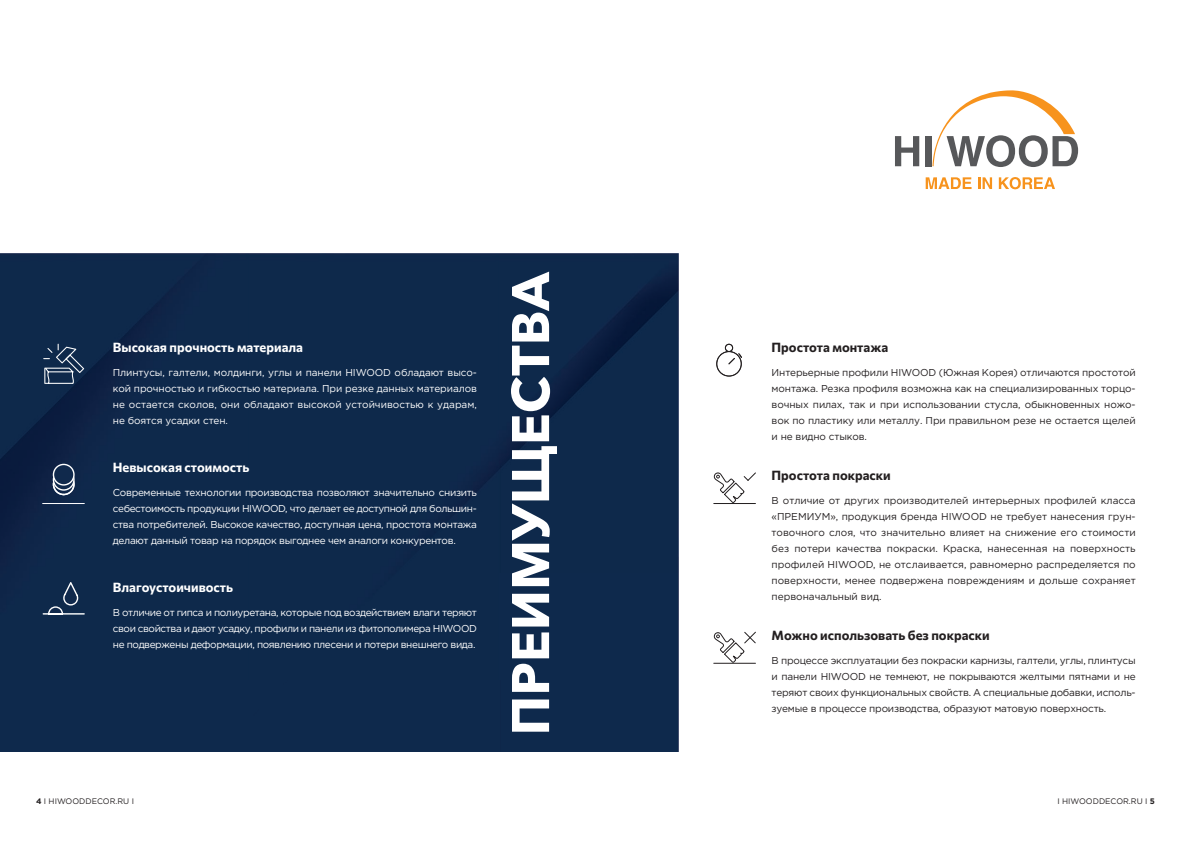
<style>
.page{position:relative;width:1191px;height:842px;background:#fff}
.page>*{position:absolute;margin:0;border:0;box-sizing:border-box;transform-origin:0 0}
.t1{font:700 52.4px "Avenir Next Cyr";color:#fff}
.t2{font:700 13px "Commissioner";color:#fff}
.t3{font:700 13px "Commissioner";color:#231f20}
.t4{font:10px/16px "Gotham Pro";letter-spacing:-.01em;color:#231f20;text-align:justify}
.t5{font:10px/16px "Gotham Pro";letter-spacing:-.03em;color:#fff;text-align:justify}
.t6{font:8px "Gotham Pro";color:#231f20}
.s1{font-weight:700}
</style>
<div class="page">
<div style="left:0;top:254px;width:678px;height:498px;background:#0e294b"></div>
<svg style="left:895px;top:136px;width:24px;height:30px"></svg>
<div style="left:925px;top:136px;width:6px;height:30px;background:#57585a"></div>
<svg style="left:932px;top:90px;width:146px;height:77px"></svg>
<svg style="left:925px;top:177px;width:46px;height:12px"></svg>
<svg style="left:978px;top:177px;width:14px;height:12px"></svg>
<svg style="left:998px;top:177px;width:57px;height:12px"></svg>
<svg style="left:714px;top:472px;width:42px;height:31px"></svg>
<svg style="left:714px;top:632px;width:42px;height:31px"></svg>
<svg style="left:716px;top:344px;width:26px;height:33px"></svg>
<hr style="left:713px;top:503px;width:43px;height:1px;background:#231f20">
<hr style="left:713px;top:663px;width:43px;height:1px;background:#231f20">
<svg style="left:53px;top:464px;width:22px;height:31px"></svg>
<svg style="left:43px;top:344px;width:41px;height:40px;background:#324966"></svg>
<svg style="left:43px;top:582px;width:42px;height:33px"></svg>
<hr style="left:42px;top:503px;width:43px;height:1px;background:#fff">
<h2 class="t2" style="left:113px;top:337px;width:192px">Высокая прочность материала</h2>
<p class="t5" style="left:113px;top:364px;width:365px">Плинтусы, галтели, молдинги, углы и панели HIWOOD обладают высо&shy;кой прочностью и гибкостью материала. При резке данных материалов не остается сколов, они обладают высокой устойчивостью к ударам, не боятся усадки стен.</p>
<h2 class="t2" style="left:113px;top:457px;width:138px">Невысокая стоимость</h2>
<p class="t5" style="left:113px;top:484px;width:365px">Современные технологии производства позволяют значительно снизить себестоимость продукции HIWOOD, что делает ее доступной для большин&shy;ства потребителей. Высокое качество, доступная цена, простота монтажа делают данный товар на порядок выгоднее чем аналоги конкурентов.</p>
<h2 class="t2" style="left:113px;top:577px;width:122px">Влагоустоичивость</h2>
<p class="t5" style="left:113px;top:604px;width:365px">В отличие от гипса и полиуретана, которые под воздействием влаги теряют свои свойства и дают усадку, профили и панели из фитополимера HIWOOD не подвержены деформации, появлению плесени и потери внешнего вида.</p>
<h1 class="t1" style="left:498px;top:735px;width:466px;rotate:-90deg">ПРЕИМУЩЕСТВА</h1>
<h2 class="t3" style="left:771px;top:337px;width:118px">Простота монтажа</h2>
<p class="t4" style="left:771px;top:364px;width:365px">Интерьерные профили HIWOOD (Южная Корея) отличаются простотой монтажа. Резка профиля возможна как на специализированных торцо&shy;вочных пилах, так и при использовании стусла, обыкновенных ножо&shy;вок по пластику или металлу. При правильном резе не остается щелей и не видно стыков.</p>
<h2 class="t3" style="left:771px;top:465px;width:121px">Простота покраски</h2>
<p class="t4" style="left:771px;top:492px;width:365px">В отличие от других производителей интерьерных профилей класса «ПРЕМИУМ», продукция бренда HIWOOD не требует нанесения грун&shy;товочного слоя, что значительно влияет на снижение его стоимости без потери качества покраски. Краска, нанесенная на поверхность профилей HIWOOD, не отслаивается, равномерно распределяется по поверхности, менее подвержена повреждениям и дольше сохраняет первоначальный вид.</p>
<h2 class="t3" style="left:771px;top:625px;width:220px">Можно использовать без покраски</h2>
<p class="t4" style="left:771px;top:652px;width:365px">В процессе эксплуатации без покраски карнизы, галтели, углы, плинтусы и панели HIWOOD не темнеют, не покрываются желтыми пятнами и не теряют своих функциональных свойств. А специальные добавки, исполь&shy;зуемые в процессе производства, образуют матовую поверхность.</p>
<p class="t6" style="left:36px;top:796px;width:99px"><span class="s1">4</span> I HIWOODDECOR.RU I</p>
<p class="t6" style="left:1057px;top:796px;width:99px">I HIWOODDECOR.RU I <span class="s1">5</span></p>
</div>
